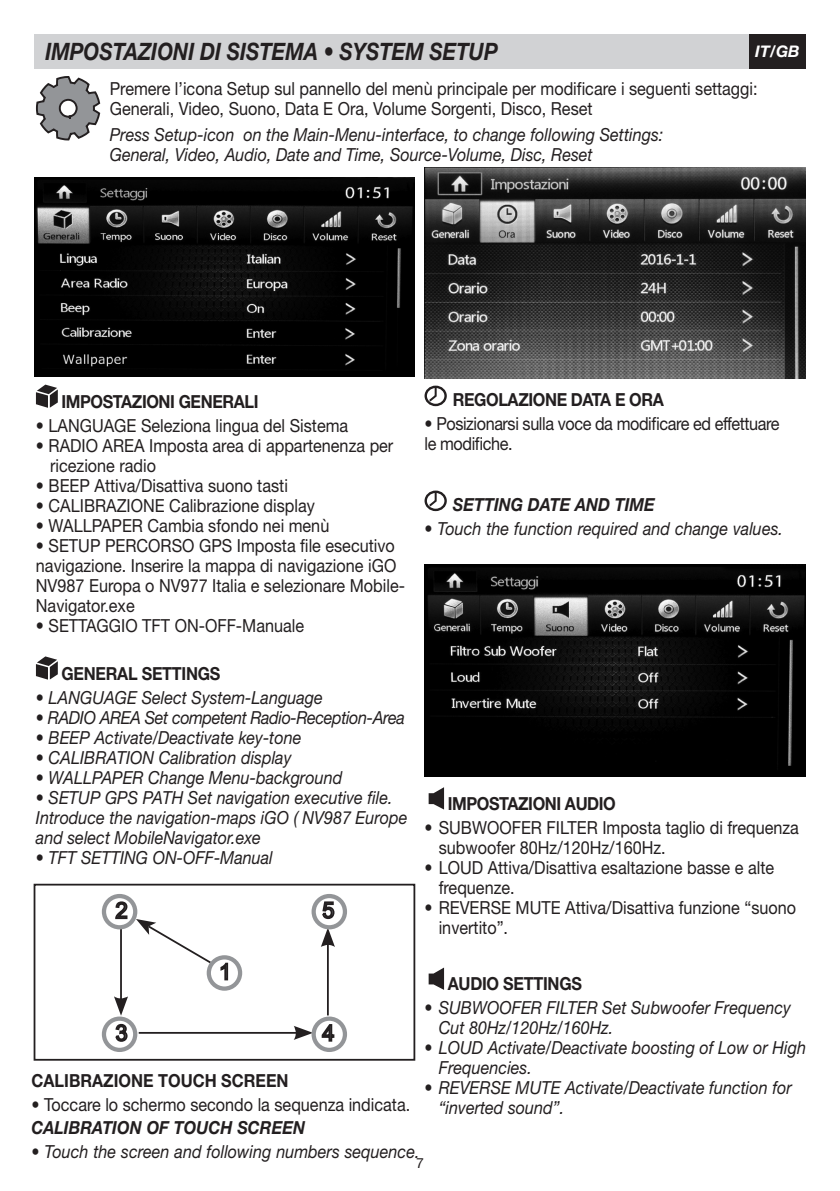
<style>
.page{position:relative;width:840px;height:1191px;background:#fff}
.page>*{position:absolute;margin:0;border:0;box-sizing:border-box;transform-origin:0 0}
.t1{font:italic 700 24px "Helvetica Neue";color:#231f20;scale:.85 1}
.t2{font:18px/20px "Helvetica Neue";color:#231f20;scale:.9 1}
.t3{font:italic 18px/20px "Helvetica Neue";color:#231f20;scale:.9 1}
.t4{font:700 18px "Helvetica Neue";letter-spacing:-.025em;color:#231f20;scale:.9 1}
.t5{font:18px/20px "Helvetica Neue";letter-spacing:-.025em;color:#231f20;scale:.9 1}
.t6{font:italic 18px "Helvetica Neue";letter-spacing:-.025em;color:#231f20;scale:.9 1}
.t7{font:italic 700 18px "Helvetica Neue";color:#231f20;scale:.9 1}
.t8{font:700 18px "Helvetica Neue";color:#231f20;scale:.9 1}
.t9{font:italic 700 16px "Helvetica Neue";color:#fff}
.t10{font:14px "Helvetica Neue";color:#231f20}
</style>
<div class="page">
<div style="left:34px;top:34px;width:771px;height:34px;background:#d1d2d4"></div>
<div style="left:748px;top:34px;width:57px;height:34px;background:#231f20"></div>
<div style="left:34px;top:883px;width:381px;height:177px;border:2px solid #231f20"></div>
<svg style="left:101px;top:894px;width:246px;height:158px"></svg>
<svg style="left:35px;top:76px;width:80px;height:102px"></svg>
<img style="left:34px;top:178px;width:380px;height:198px">
<svg style="left:36px;top:384px;width:22px;height:24px"></svg>
<svg style="left:36px;top:656px;width:22px;height:23px"></svg>
<img style="left:424px;top:565px;width:380px;height:211px">
<img style="left:424px;top:167px;width:380px;height:212px">
<svg style="left:428px;top:787px;width:16px;height:22px"></svg>
<svg style="left:428px;top:967px;width:16px;height:23px"></svg>
<div style="left:424px;top:385px;width:22px;height:21px;border:2px solid #231f20;border-radius:50%"></div>
<svg style="left:426px;top:386px;width:11px;height:17px"></svg>
<div style="left:424px;top:490px;width:22px;height:21px;border:2px solid #231f20;border-radius:50%"></div>
<svg style="left:426px;top:490px;width:11px;height:18px"></svg>
<h1 class="t1" style="left:45px;top:37px;width:533px">IMPOSTAZIONI DI SISTEMA • SYSTEM SETUP</h1>
<p class="t9" style="left:754px;top:42px;width:46px">IT/GB</p>
<p class="t2" style="left:110px;top:79px;width:721px">Premere l’icona Setup sul pannello del menù principale per modificare i seguenti settaggi:<br>Generali, Video, Suono, Data E Ora, Volume Sorgenti, Disco, Reset</p>
<p class="t3" style="left:110px;top:124px;width:616px">Press Setup-icon on the Main-Menu-interface, to change following Settings:<br>General, Video, Audio, Date and Time, Source-Volume, Disc, Reset</p>
<p class="t4" style="left:61px;top:390px;width:220px">IMPOSTAZIONI GENERALI</p>
<p class="t2" style="left:36px;top:415px;width:348px">• LANGUAGE Seleziona lingua del Sistema</p>
<p class="t2" style="left:50px;top:435px;width:382px;text-indent:-14px">• RADIO AREA Imposta area di appartenenza per ricezione radio</p>
<p class="t2" style="left:36px;top:475px;width:281px">• BEEP Attiva/Disattiva suono tasti</p>
<p class="t2" style="left:36px;top:495px;width:311px">• CALIBRAZIONE Calibrazione display</p>
<p class="t2" style="left:36px;top:515px;width:327px">• WALLPAPER Cambia sfondo nei menù</p>
<p class="t2" style="left:36px;top:535px;width:411px">• SETUP PERCORSO GPS Imposta file esecutivo navigazione. Inserire la mappa di navigazione iGO NV987 Europa o NV977 Italia e selezionare Mobile-Navigator.exe</p>
<p class="t2" style="left:36px;top:615px;width:299px">• SETTAGGIO TFT ON-OFF-Manuale</p>
<p class="t4" style="left:61px;top:662px;width:178px">GENERAL SETTINGS</p>
<p class="t3" style="left:36px;top:687px;width:320px">• LANGUAGE Select System-Language</p>
<p class="t6" style="left:36px;top:706px;width:411px">• RADIO AREA Set competent Radio-Reception-Area</p>
<p class="t3" style="left:36px;top:727px;width:296px">• BEEP Activate/Deactivate key-tone</p>
<p class="t3" style="left:36px;top:747px;width:285px">• CALIBRATION Calibration display</p>
<p class="t3" style="left:36px;top:767px;width:342px">• WALLPAPER Change Menu-background</p>
<p class="t3" style="left:36px;top:787px;width:414px">• SETUP GPS PATH Set navigation executive file.<br>Introduce the navigation-maps iGO ( NV987 Europe and select MobileNavigator.exe</p>
<p class="t3" style="left:36px;top:847px;width:264px">• TFT SETTING ON-OFF-Manual</p>
<p class="t4" style="left:452px;top:388px;width:236px">REGOLAZIONE DATA E ORA</p>
<p class="t5" style="left:424px;top:413px;width:396px">• Posizionarsi sulla voce da modificare ed effettuare le modifiche.</p>
<p class="t7" style="left:452px;top:493px;width:226px">SETTING DATE AND TIME</p>
<p class="t3" style="left:424px;top:518px;width:399px">• Touch the function required and change values.</p>
<p class="t4" style="left:447px;top:792px;width:188px">IMPOSTAZIONI AUDIO</p>
<p class="t2" style="left:438px;top:817px;width:401px;text-indent:-14px">• SUBWOOFER FILTER Imposta taglio di frequenza subwoofer 80Hz/120Hz/160Hz.</p>
<p class="t2" style="left:438px;top:857px;width:374px;text-indent:-14px">• LOUD Attiva/Disattiva esaltazione basse e alte frequenze.</p>
<p class="t2" style="left:438px;top:897px;width:398px;text-indent:-14px">• REVERSE MUTE Attiva/Disattiva funzione “suono invertito”.</p>
<p class="t4" style="left:447px;top:972px;width:150px">AUDIO SETTINGS</p>
<p class="t3" style="left:438px;top:997px;width:392px;text-indent:-14px">• SUBWOOFER FILTER Set Subwoofer Frequency<br>Cut 80Hz/120Hz/160Hz.</p>
<p class="t3" style="left:438px;top:1037px;width:409px;text-indent:-14px">• LOUD Activate/Deactivate boosting of Low or High<br>Frequencies.</p>
<p class="t3" style="left:438px;top:1077px;width:394px;text-indent:-14px">• REVERSE MUTE Activate/Deactivate function for “inverted sound”.</p>
<p class="t8" style="left:31px;top:1069px;width:287px">CALIBRAZIONE TOUCH SCREEN</p>
<p class="t2" style="left:31px;top:1093px;width:422px">• Toccare lo schermo secondo la sequenza indicata.</p>
<p class="t7" style="left:31px;top:1116px;width:305px">CALIBRATION OF TOUCH SCREEN</p>
<p class="t3" style="left:31px;top:1141px;width:432px">• Touch the screen and following numbers sequence.</p>
<p class="t10" style="left:416px;top:1154px;width:9px">7</p>
</div>
